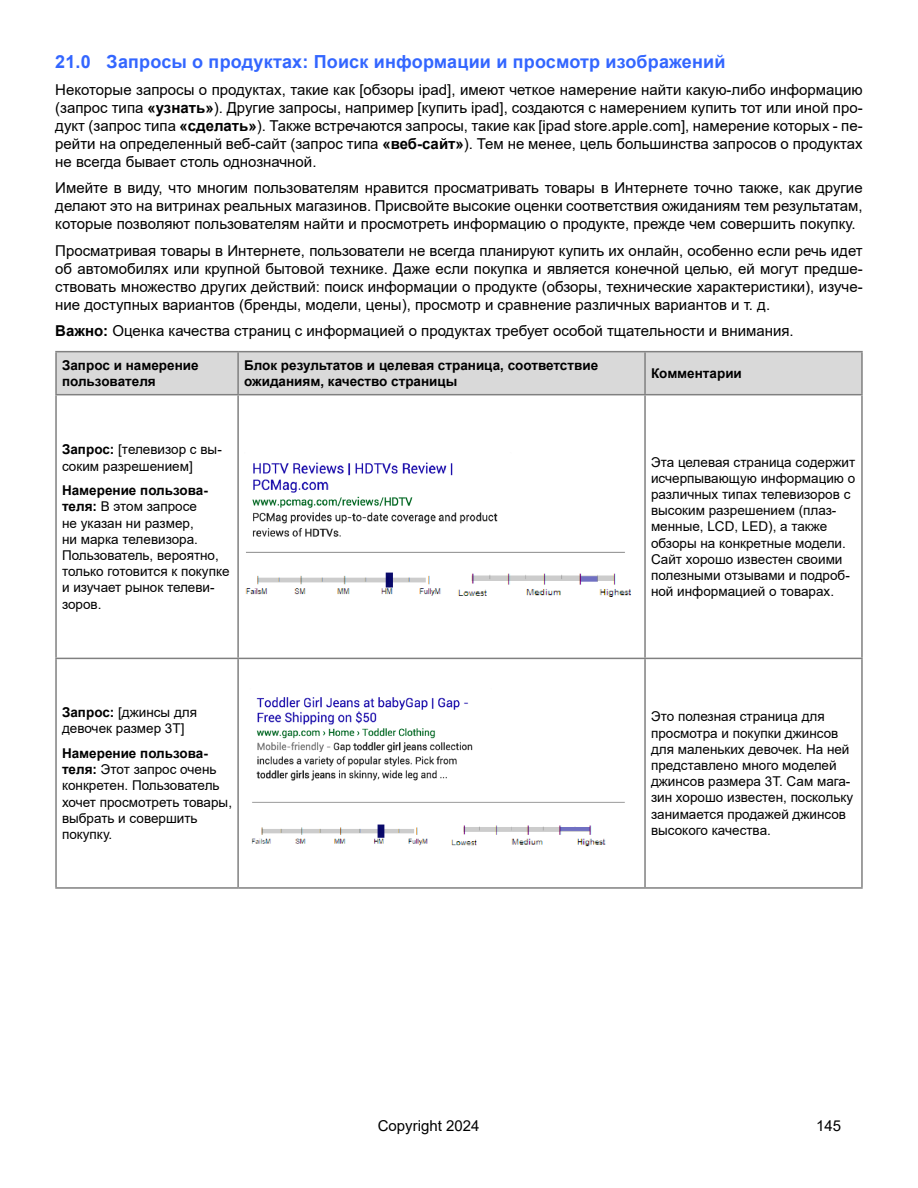
<style>
.page{position:relative;width:918px;height:1188px;background:#fff}
.page>*{position:absolute;margin:0;border:0;box-sizing:border-box;transform-origin:0 0}
.t1{font:700 18px "Arial";letter-spacing:.01em;color:#36f}
.t2{font:15px/18px "Arial";color:#000;text-align:justify}
.t3{font:13.5px/16.2px "Arial";color:#000}
.t4{font:700 13.5px/16.2px "Arial";color:#000}
.s1{font-weight:700}
</style>
<div class="page">
<div style="left:57px;top:352px;width:804px;height:42px;background:#d9d9d9"></div>
<hr style="left:237px;top:352px;width:2px;height:42px;background:#808080">
<hr style="left:644px;top:352px;width:2px;height:42px;background:#808080">
<hr style="left:55px;top:395px;width:2px;height:263px;background:#808080">
<hr style="left:237px;top:395px;width:2px;height:263px;background:#808080">
<hr style="left:644px;top:395px;width:2px;height:263px;background:#808080">
<hr style="left:861px;top:395px;width:2px;height:263px;background:#808080">
<hr style="left:55px;top:658px;width:183px;height:1px;background:#808080">
<hr style="left:55px;top:659px;width:2px;height:228px;background:#808080">
<hr style="left:238px;top:658px;width:407px;height:1px;background:#808080">
<hr style="left:237px;top:659px;width:2px;height:228px;background:#808080">
<hr style="left:645px;top:658px;width:218px;height:1px;background:#808080">
<hr style="left:644px;top:659px;width:2px;height:228px;background:#808080">
<hr style="left:861px;top:659px;width:2px;height:228px;background:#808080">
<hr style="left:55px;top:887px;width:183px;height:2px;background:#808080">
<hr style="left:238px;top:887px;width:407px;height:2px;background:#808080">
<hr style="left:645px;top:887px;width:218px;height:2px;background:#808080">
<hr style="left:55px;top:351px;width:183px;height:1px;background:#808080">
<hr style="left:55px;top:352px;width:2px;height:42px;background:#808080">
<hr style="left:238px;top:351px;width:407px;height:1px;background:#808080">
<hr style="left:645px;top:351px;width:218px;height:1px;background:#808080">
<hr style="left:861px;top:352px;width:2px;height:42px;background:#808080">
<hr style="left:55px;top:394px;width:183px;height:1px;background:#808080">
<hr style="left:238px;top:394px;width:407px;height:1px;background:#808080">
<hr style="left:645px;top:394px;width:218px;height:1px;background:#808080">
<img style="left:245px;top:462px;width:387px;height:135px">
<img style="left:251px;top:697px;width:374px;height:150px">
<p class="t1" style="left:55px;top:49px;width:672px">21.0 Запросы о продуктах: Поиск информации и просмотр изображений</p>
<p class="t2" style="left:55px;top:81px;width:809px">Некоторые запросы о продуктах, такие как [обзоры ipad], имеют четкое намерение найти какую-либо информацию (запрос типа <span class="s1">«узнать»</span>). Другие запросы, например [купить ipad], создаются с намерением купить тот или иной про&shy;дукт (запрос типа <span class="s1">«сделать»</span>). Также встречаются запросы, такие как [ipad store.apple.com], намерение которых - пе&shy;рейти на определенный веб-сайт (запрос типа <span class="s1">«веб-сайт»</span>). Тем не менее, цель большинства запросов о продуктах не всегда бывает столь однозначной.</p>
<p class="t2" style="left:55px;top:179px;width:809px">Имейте в виду, что многим пользователям нравится просматривать товары в Интернете точно также, как другие делают это на витринах реальных магазинов. Присвойте высокие оценки соответствия ожиданиям тем результатам, которые позволяют пользователям найти и просмотреть информацию о продукте, прежде чем совершить покупку.</p>
<p class="t2" style="left:55px;top:242px;width:809px">Просматривая товары в Интернете, пользователи не всегда планируют купить их онлайн, особенно если речь идет об автомобилях или крупной бытовой технике. Даже если покупка и является конечной целью, ей могут предше&shy;ствовать множество других действий: поиск информации о продукте (обзоры, технические характеристики), изуче&shy;ние доступных вариантов (бренды, модели, цены), просмотр и сравнение различных вариантов и т. д.</p>
<p class="t2" style="left:55px;top:322px;width:740px"><span class="s1">Важно:</span> Оценка качества страниц с информацией о продуктах требует особой тщательности и внимания.</p>
<p class="t4" style="left:62px;top:357px;width:138px">Запрос и намерение пользователя</p>
<p class="t4" style="left:244px;top:357px;width:356px">Блок результатов и целевая страница, соответствие ожиданиям, качество страницы</p>
<p class="t4" style="left:651px;top:365px;width:92px">Комментарии</p>
<p class="t3" style="left:62px;top:441px;width:161px"><span class="s1">Запрос:</span> [телевизор с вы&shy;соким разрешением]</p>
<p class="t3" style="left:62px;top:482px;width:169px"><span class="s1">Намерение пользова&shy;теля:</span> В этом запросе<br>не указан ни размер,<br>ни марка телевизора.<br>Пользователь, вероятно, только готовится к покупке и изучает рынок телеви&shy;зоров.</p>
<p class="t3" style="left:62px;top:704px;width:137px"><span class="s1">Запрос:</span> [джинсы для девочек размер 3T]</p>
<p class="t3" style="left:62px;top:745px;width:172px"><span class="s1">Намерение пользова&shy;теля:</span> Этот запрос очень конкретен. Пользователь хочет просмотреть товары, выбрать и совершить покупку.</p>
<p class="t3" style="left:651px;top:454px;width:206px">Эта целевая страница содержит исчерпывающую информацию о различных типах телевизоров с высоким разрешением (плаз&shy;менные, LCD, LED), а также обзоры на конкретные модели.<br>Сайт хорошо известен своими полезными отзывами и подроб&shy;ной информацией о товарах.</p>
<p class="t3" style="left:651px;top:708px;width:204px">Это полезная страница для просмотра и покупки джинсов для маленьких девочек. На ней представлено много моделей джинсов размера 3T. Сам мага&shy;зин хорошо известен, поскольку занимается продажей джинсов высокого качества.</p>
<p class="t2" style="left:378px;top:1116px;width:103px">Copyright 2024</p>
<p class="t2" style="left:816px;top:1116px;width:27px">145</p>
</div>
